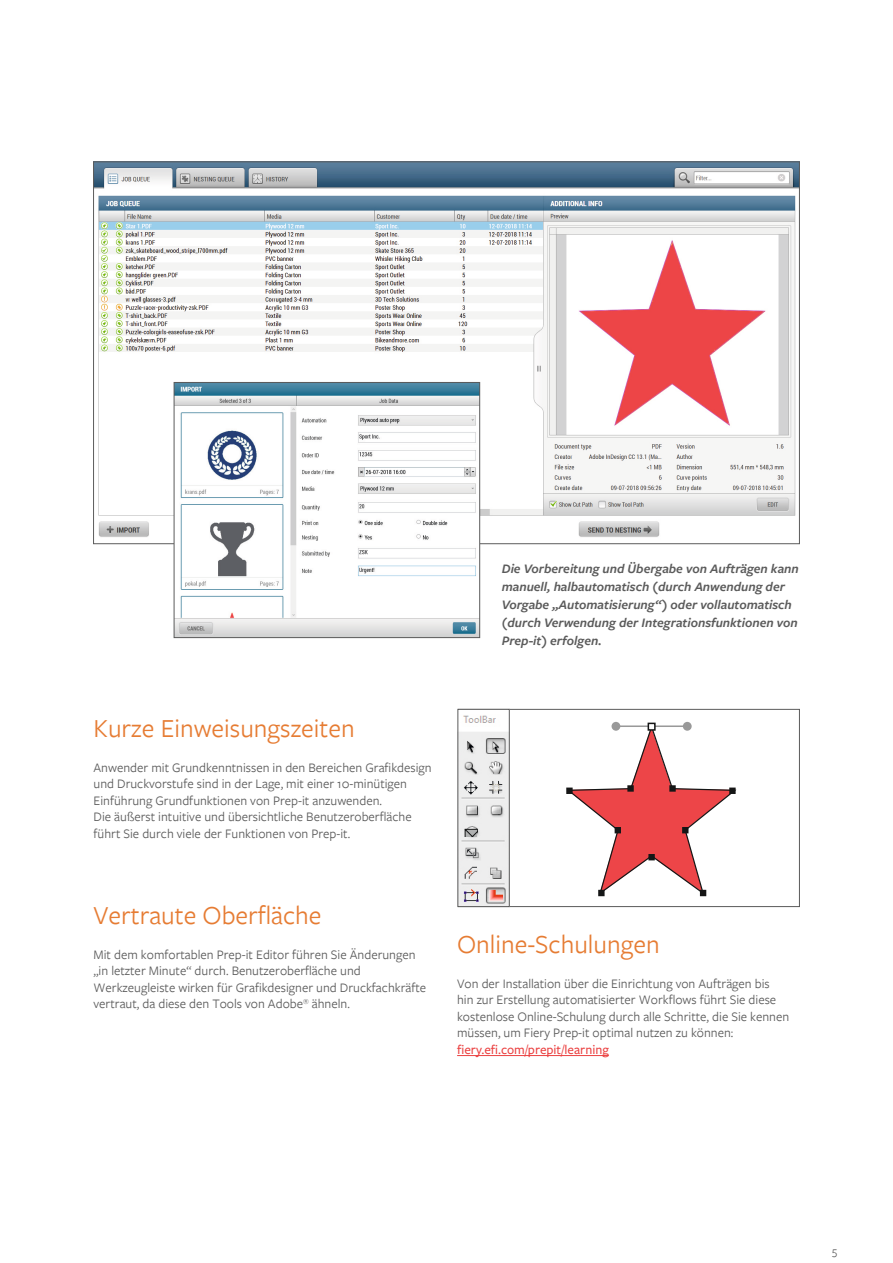
<style>
.page{position:relative;width:893px;height:1263px;background:#fff}
.page>*{position:absolute;margin:0;border:0;box-sizing:border-box;transform-origin:0 0}
.t1{font:27px "Freight Sans Pro";color:#e67c33}
.t2{font:13.5px/16.5px "Freight Sans Pro";color:#5b5b5b}
.t3{font:italic 600 13.5px/18px "Freight Sans Pro";color:#5b5b5b}
.t4{font:500 13.5px "Freight Sans Pro";color:#eb4141}
.t5{font:12px "Freight Sans Pro";color:#5b5b5b}
</style>
<div class="page">
<hr style="left:457px;top:1055px;width:152px;height:1px;background:#eb4141">
<img style="left:95px;top:164px;width:703px;height:378px">
<img style="left:176px;top:384px;width:302px;height:252px">
<div style="left:174px;top:382px;width:306px;height:256px;border:1px solid #5b5b5b"></div>
<div style="left:458px;top:709px;width:342px;height:198px;border:1px solid #5b5b5b"></div>
<div style="left:611px;top:722px;width:9px;height:9px;background:#999;border-radius:50%"></div>
<div style="left:683px;top:722px;width:9px;height:9px;background:#999;border-radius:50%"></div>
<div style="left:648px;top:723px;width:8px;height:8px;border:2px solid #151616"></div>
<svg style="left:569px;top:725px;width:168px;height:171px"></svg>
<div style="left:566px;top:787px;width:7px;height:7px;border:2px solid #151616"></div>
<img style="left:460px;top:715px;width:48px;height:190px">
<div style="left:458px;top:709px;width:52px;height:198px;border:1px solid #5b5b5b"></div>
<svg style="left:464px;top:828px;width:13px;height:8px"></svg>
<p class="t3" style="left:502px;top:559px;width:299px">Die Vorbereitung und Übergabe von Aufträgen kann manuell, halbautomatisch (durch Anwendung der Vorgabe „Automatisierung“) oder vollautomatisch (durch Verwendung der Integrationsfunktionen von Prep-it) erfolgen.</p>
<h1 class="t1" style="left:94px;top:710px;width:263px">Kurze Einweisungszeiten</h1>
<p class="t2" style="left:94px;top:758px;width:340px">Anwender mit Grundkenntnissen in den Bereichen Grafikdesign und Druckvorstufe sind in der Lage, mit einer 10-minütigen Einführung Grundfunktionen von Prep-it anzuwenden.<br>Die äußerst intuitive und übersichtliche Benutzeroberfläche führt Sie durch viele der Funktionen von Prep-it.</p>
<h1 class="t1" style="left:94px;top:897px;width:230px">Vertraute Oberfläche</h1>
<p class="t2" style="left:94px;top:945px;width:334px">Mit dem komfortablen Prep-it Editor führen Sie Änderungen „in letzter Minute“ durch. Benutzeroberfläche und Werkzeugleiste wirken für Grafikdesigner und Druckfachkräfte vertraut, da diese den Tools von Adobe<sup>®</sup> ähneln.</p>
<h1 class="t1" style="left:457px;top:926px;width:204px">Online-Schulungen</h1>
<p class="t2" style="left:457px;top:974px;width:334px">Von der Installation über die Einrichtung von Aufträgen bis hin zur Erstellung automatisierter Workflows führt Sie diese kostenlose Online-Schulung durch alle Schritte, die Sie kennen müssen, um Fiery Prep-it optimal nutzen zu können:</p>
<p class="t4" style="left:457px;top:1040px;width:153px">fiery.efi.com/prepit/learning</p>
<p class="t5" style="left:832px;top:1243px;width:7px">5</p>
</div>
